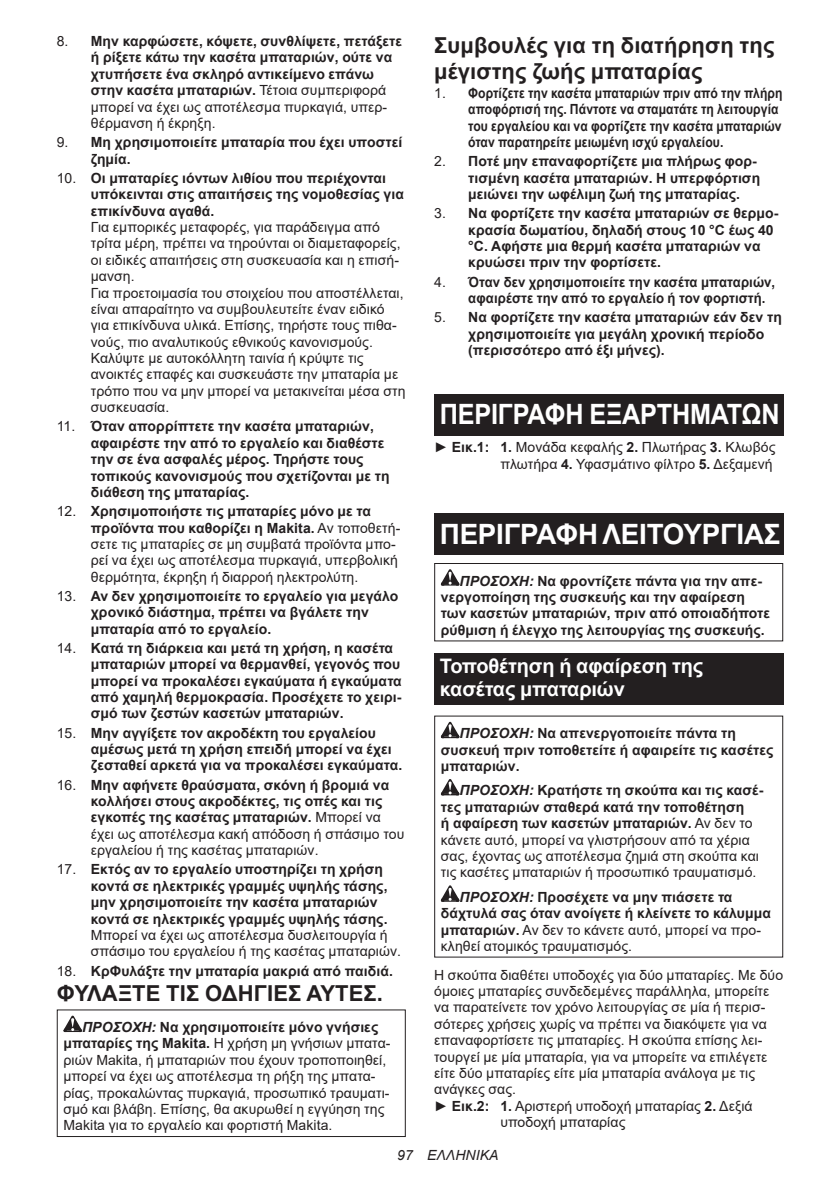
<style>
.page{position:relative;width:840px;height:1191px;background:#fff}
.page>*{position:absolute;margin:0;border:0;box-sizing:border-box;transform-origin:0 0}
.t1{font:700 28px "Arial";letter-spacing:-.01em;color:#fff;scale:.9 1}
.t2{font:700 28px "Arial";letter-spacing:-.01em;color:#fff}
.t3{font:700 22px/25.8px "Arial";letter-spacing:.005em;color:#231f20}
.t4{font:700 20px/23.4px "Arial";letter-spacing:-.01em;color:#fff}
.t5{font:700 14px/16.4px "Arial";letter-spacing:.005em;color:#231f20}
.t6{font:14px/16.4px "Arial";letter-spacing:.005em;color:#231f20}
.t7{font:700 14px/16.4px "Arial";letter-spacing:.005em;color:#231f20;scale:.87 1}
.t8{font:700 14px/16.4px "Arial";letter-spacing:.005em;color:#231f20;scale:.94 1}
.t9{font:italic 14px "Arial";letter-spacing:.005em;color:#231f20}
.s1{font-weight:400}
.s2{font-weight:700}
.s3{font-weight:700;font-style:italic}
.s4{font-style:italic}
</style>
<div class="page">
<svg style="left:63px;top:1015px;width:19px;height:17px"></svg>
<div style="left:57px;top:1009px;width:348px;height:128px;border:1px solid #231f20"></div>
<div style="left:434px;top:395px;width:348px;height:41px;background:#231f20"></div>
<div style="left:434px;top:514px;width:348px;height:41px;background:#231f20"></div>
<svg style="left:440px;top:569px;width:19px;height:16px"></svg>
<div style="left:434px;top:563px;width:348px;height:78px;border:1px solid #231f20"></div>
<div style="left:434px;top:653px;width:348px;height:51px;background:#231f20"></div>
<svg style="left:440px;top:722px;width:19px;height:16px"></svg>
<svg style="left:440px;top:779px;width:19px;height:16px"></svg>
<svg style="left:440px;top:885px;width:19px;height:16px"></svg>
<p class="t5" style="left:91px;top:33px;width:312px;text-indent:-34px"><span class="s1">8.</span> Μην καρφώσετε, κόψετε, συνθλίψετε, πετάξετε ή ρίξετε κάτω την κασέτα μπαταριών, ούτε να χτυπήσετε ένα σκληρό αντικείμενο επάνω στην κασέτα μπαταριών. <span class="s1">Τέτοια συμπεριφορά μπορεί να έχει ως αποτέλεσμα πυρκαγιά, υπερ&shy;θέρμανση ή έκρηξη.</span></p>
<p class="t5" style="left:91px;top:134px;width:313px;text-indent:-34px"><span class="s1">9.</span> Μη χρησιμοποιείτε μπαταρία που έχει υποστεί ζημία.</p>
<p class="t5" style="left:91px;top:170px;width:314px;text-indent:-34px"><span class="s1">10.</span> Οι μπαταρίες ιόντων λιθίου που περιέχονται υπόκεινται στις απαιτήσεις της νομοθεσίας για επικίνδυνα αγαθά.</p>
<p class="t6" style="left:91px;top:219px;width:316px">Για εμπορικές μεταφορές, για παράδειγμα από τρίτα μέρη, πρέπει να τηρούνται οι διαμεταφορείς, οι ειδικές απαιτήσεις στη συσκευασία και η επισή&shy;μανση.<br>Για προετοιμασία του στοιχείου που αποστέλλεται, είναι απαραίτητο να συμβουλευτείτε έναν ειδικό για επικίνδυνα υλικά. Επίσης, τηρήστε τους πιθα&shy;νούς, πιο αναλυτικούς εθνικούς κανονισμούς.<br>Καλύψτε με αυτοκόλλητη ταινία ή κρύψτε τις ανοικτές επαφές και συσκευάστε την μπαταρία με τρόπο που να μην μπορεί να μετακινείται μέσα στη συσκευασία.</p>
<p class="t5" style="left:91px;top:418px;width:300px;text-indent:-34px"><span class="s1">11.</span> Όταν απορρίπτετε την κασέτα μπαταριών, αφαιρέστε την από το εργαλείο και διαθέστε την σε ένα ασφαλές μέρος. Τηρήστε τους τοπικούς κανονισμούς που σχετίζονται με τη διάθεση της μπαταρίας.</p>
<p class="t6" style="left:91px;top:503px;width:311px;text-indent:-34px">12. <span class="s2">Χρησιμοποιήστε τις μπαταρίες μόνο με τα προϊόντα που καθορίζει η Makita.</span> Αν τοποθετή&shy;σετε τις μπαταρίες σε μη συμβατά προϊόντα μπο&shy;ρεί να έχει ως αποτέλεσμα πυρκαγιά, υπερβολική θερμότητα, έκρηξη ή διαρροή ηλεκτρολύτη.</p>
<p class="t5" style="left:91px;top:588px;width:309px;text-indent:-34px"><span class="s1">13.</span> Αν δεν χρησιμοποιείτε το εργαλείο για μεγάλο χρονικό διάστημα, πρέπει να βγάλετε την μπαταρία από το εργαλείο.</p>
<p class="t5" style="left:91px;top:640px;width:312px;text-indent:-34px"><span class="s1">14.</span> Κατά τη διάρκεια και μετά τη χρήση, η κασέτα μπαταριών μπορεί να θερμανθεί, γεγονός που μπορεί να προκαλέσει εγκαύματα ή εγκαύματα από χαμηλή θερμοκρασία. Προσέχετε το χειρι&shy;σμό των ζεστών κασετών μπαταριών.</p>
<p class="t5" style="left:91px;top:724px;width:313px;text-indent:-34px"><span class="s1">15.</span> Μην αγγίξετε τον ακροδέκτη του εργαλείου αμέσως μετά τη χρήση επειδή μπορεί να έχει ζεσταθεί αρκετά για να προκαλέσει εγκαύματα.</p>
<p class="t5" style="left:91px;top:776px;width:315px;text-indent:-34px"><span class="s1">16.</span> Μην αφήνετε θραύσματα, σκόνη ή βρομιά να κολλήσει στους ακροδέκτες, τις οπές και τις εγκοπές της κασέτας μπαταριών. <span class="s1">Μπορεί να έχει ως αποτέλεσμα κακή απόδοση ή σπάσιμο του εργαλείου ή της κασέτας μπαταριών.</span></p>
<p class="t5" style="left:91px;top:861px;width:298px;text-indent:-34px"><span class="s1">17.</span> Εκτός αν το εργαλείο υποστηρίζει τη χρήση κοντά σε ηλεκτρικές γραμμές υψηλής τάσης, μην χρησιμοποιείτε την κασέτα μπαταριών κοντά σε ηλεκτρικές γραμμές υψηλής τάσης.</p>
<p class="t6" style="left:91px;top:926px;width:312px">Μπορεί να έχει ως αποτέλεσμα δυσλειτουργία ή σπάσιμο του εργαλείου ή της κασέτας μπαταριών.</p>
<p class="t5" style="left:57px;top:962px;width:337px"><span class="s1">18.</span> ΚρΦυλάξτε την μπαταρία μακριά από παιδιά.</p>
<h2 class="t3" style="left:57px;top:981px;width:327px">ΦΥΛΑΞΤΕ ΤΙΣ ΟΔΗΓΙΕΣ ΑΥΤΕΣ.</h2>
<p class="t6" style="left:63px;top:1018px;width:328px;text-indent:19px"><span class="s3">ΠΡΟΣΟΧΗ:</span> <span class="s2">Να χρησιμοποιείτε μόνο γνήσιες μπαταρίες της Makita.</span> Η χρήση μη γνήσιων μπατα&shy;ριών Makita, ή μπαταριών που έχουν τροποποιηθεί, μπορεί να έχει ως αποτέλεσμα τη ρήξη της μπατα&shy;ρίας, προκαλώντας πυρκαγιά, προσωπικό τραυματι&shy;σμό και βλάβη. Επίσης, θα ακυρωθεί η εγγύηση της Makita για το εργαλείο και φορτιστή Makita.</p>
<h2 class="t3" style="left:434px;top:33px;width:341px">Συμβουλές για τη διατήρηση της μέγιστης ζωής μπαταρίας</h2>
<p class="t7" style="left:468px;top:85px;width:363px;text-indent:-34px"><span class="s1">1.</span> Φορτίζετε την κασέτα μπαταριών πριν από την πλήρη αποφόρτισή της. Πάντοτε να σταματάτε τη λειτουργία του εργαλείου και να φορτίζετε την κασέτα μπαταριών όταν παρατηρείτε μειωμένη ισχύ εργαλείου.</p>
<p class="t5" style="left:468px;top:153px;width:293px;text-indent:-34px"><span class="s1">2.</span> Ποτέ μην επαναφορτίζετε μια πλήρως φορ&shy;τισμένη κασέτα μπαταριών. Η υπερφόρτιση μειώνει την ωφέλιμη ζωή της μπαταρίας.</p>
<p class="t5" style="left:468px;top:205px;width:311px;text-indent:-34px"><span class="s1">3.</span> Να φορτίζετε την κασέτα μπαταριών σε θερμο&shy;κρασία δωματίου, δηλαδή στους 10 °C έως 40 °C. Αφήστε μια θερμή κασέτα μπαταριών να κρυώσει πριν την φορτίσετε.</p>
<p class="t8" style="left:468px;top:274px;width:328px;text-indent:-34px"><span class="s1">4.</span> Όταν δεν χρησιμοποιείτε την κασέτα μπαταριών, αφαιρέστε την από το εργαλείο ή τον φορτιστή.</p>
<p class="t5" style="left:468px;top:309px;width:315px;text-indent:-34px"><span class="s1">5.</span> Να φορτίζετε την κασέτα μπαταριών εάν δεν τη χρησιμοποιείτε για μεγάλη χρονική περίοδο (περισσότερο από έξι μήνες).</p>
<h1 class="t1" style="left:439px;top:395px;width:379px">ΠΕΡΙΓΡΑΦΗ ΕΞΑΡΤΗΜΑΤΩΝ</h1>
<p class="t6" style="left:434px;top:439px;width:342px;text-align:right">► <span class="s2">Εικ.1: 1.</span> Μονάδα κεφαλής <span class="s2">2.</span> Πλωτήρας <span class="s2">3.</span> Κλωβός πλωτήρα <span class="s2">4.</span> Υφασμάτινο φίλτρο <span class="s2">5.</span> Δεξαμενή</p>
<h1 class="t2" style="left:439px;top:514px;width:342px">ΠΕΡΙΓΡΑΦΗ ΛΕΙΤΟΥΡΓΙΑΣ</h1>
<p class="t5" style="left:440px;top:572px;width:330px;text-indent:19px"><span class="s4">ΠΡΟΣΟΧΗ:</span> Να φροντίζετε πάντα για την απε&shy;νεργοποίηση της συσκευής και την αφαίρεση των κασετών μπαταριών, πριν από οποιαδήποτε ρύθμιση ή έλεγχο της λειτουργίας της συσκευής.</p>
<h3 class="t4" style="left:439px;top:654px;width:265px">Τοποθέτηση ή αφαίρεση της κασέτας μπαταριών</h3>
<p class="t5" style="left:440px;top:725px;width:334px;text-indent:19px"><span class="s4">ΠΡΟΣΟΧΗ:</span> Να απενεργοποιείτε πάντα τη συσκευή πριν τοποθετείτε ή αφαιρείτε τις κασέτες μπαταριών.</p>
<p class="t6" style="left:440px;top:782px;width:324px;text-indent:19px"><span class="s3">ΠΡΟΣΟΧΗ:</span> <span class="s2">Κρατήστε τη σκούπα και τις κασέ&shy;τες μπαταριών σταθερά κατά την τοποθέτηση<br>ή αφαίρεση των κασετών μπαταριών.</span> Αν δεν το κάνετε αυτό, μπορεί να γλιστρήσουν από τα χέρια σας, έχοντας ως αποτέλεσμα ζημιά στη σκούπα και τις κασέτες μπαταριών ή προσωπικό τραυματισμό.</p>
<p class="t5" style="left:440px;top:888px;width:331px;text-indent:19px"><span class="s4">ΠΡΟΣΟΧΗ:</span> Προσέχετε να μην πιάσετε τα δάχτυλά σας όταν ανοίγετε ή κλείνετε το κάλυμμα μπαταριών. <span class="s1">Αν δεν το κάνετε αυτό, μπορεί να προ&shy;κληθεί ατομικός τραυματισμός.</span></p>
<p class="t6" style="left:434px;top:966px;width:350px">Η σκούπα διαθέτει υποδοχές για δύο μπαταρίες. Με δύο</p>
<p class="t6" style="left:434px;top:982px;width:336px">όμοιες μπαταρίες συνδεδεμένες παράλληλα, μπορείτε</p>
<p class="t6" style="left:434px;top:999px;width:332px">να παρατείνετε τον χρόνο λειτουργίας σε μία ή περισ-</p>
<p class="t6" style="left:434px;top:1015px;width:334px">σότερες χρήσεις χωρίς να πρέπει να διακόψετε για να</p>
<p class="t6" style="left:434px;top:1032px;width:329px">επαναφορτίσετε τις μπαταρίες. Η σκούπα επίσης λει-</p>
<p class="t6" style="left:434px;top:1048px;width:334px">τουργεί με μία μπαταρία, για να μπορείτε να επιλέγετε</p>
<p class="t6" style="left:434px;top:1064px;width:322px">είτε δύο μπαταρίες είτε μία μπαταρία ανάλογα με τις</p>
<p class="t6" style="left:434px;top:1081px;width:83px">ανάγκες σας.</p>
<p class="t6" style="left:434px;top:1097px;width:320px">► <span class="s2">Εικ.2: 1.</span> Αριστερή υποδοχή μπαταρίας <span class="s2">2.</span> Δεξιά</p>
<p class="t6" style="left:500px;top:1114px;width:126px">υποδοχή μπαταρίας</p>
<p class="t9" style="left:397px;top:1146px;width:103px">97 ΕΛΛΗΝΙΚΑ</p>
</div>
